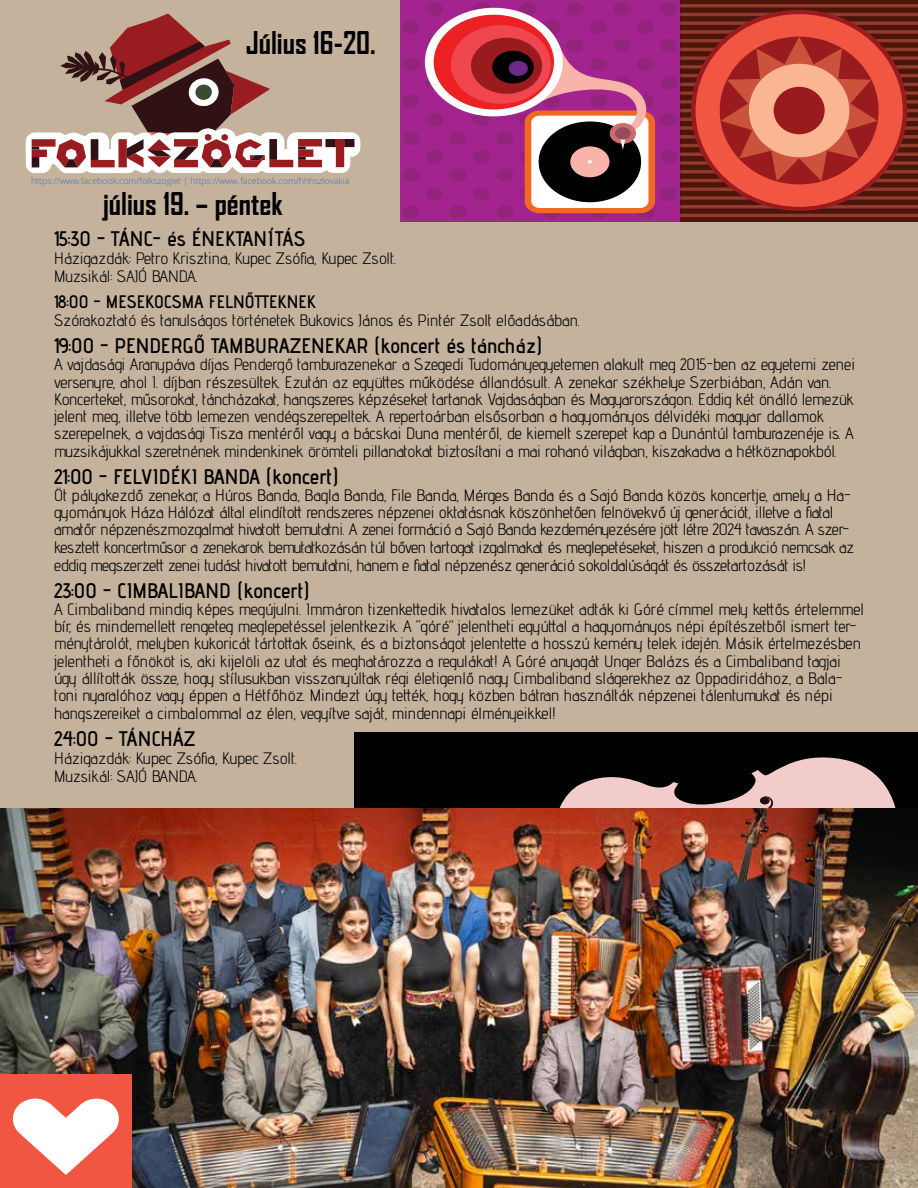
<style>
.page{position:relative;width:918px;height:1188px;background:#c4b29d}
.page>*{position:absolute;margin:0;border:0;box-sizing:border-box;transform-origin:0 0}
.t1{font:700 30px "Agency FB";color:#000}
.t2{font:600 21px "Advent Pro";color:#000}
.t3{font:600 18px "Advent Pro";color:#000}
.t4{font:16.5px/17.4px "Advent Pro";color:#000}
.t5{font:16.5px/17.4px "Advent Pro";letter-spacing:-.02em;color:#000}
.t6{font:300 8.55px "Open Sans";color:#3d71b8}
</style>
<div class="page">
<svg style="left:25px;top:13px;width:336px;height:161px"></svg>
<div style="left:354px;top:732px;width:564px;height:223px;background:#000101"></div>
<svg style="left:566px;top:757px;width:325px;height:39px"></svg>
<svg style="left:559px;top:796px;width:337px;height:12px;background:#d1b0ae"></svg>
<img style="left:0;top:808px;width:918px;height:380px">
<div style="left:400px;top:0;width:280px;height:221px;background:#a3238f"></div>
<svg style="left:403px;top:2px;width:274px;height:217px"></svg>
<div style="left:425px;top:8px;width:138px;height:108px;background:#fff;border-radius:50%"></div>
<div style="left:434px;top:15px;width:120px;height:95px;background:#ed2124;border-radius:50%"></div>
<svg style="left:445px;top:21px;width:210px;height:192px"></svg>
<div style="left:0;top:1075px;width:132px;height:113px;background:#f05642"></div>
<svg style="left:12px;top:1098px;width:107px;height:77px"></svg>
<svg style="left:680px;top:0;width:238px;height:221px;background:#4e160c"></svg>
<hr style="left:680px;top:4px;width:238px;height:3px;background:#923b2d">
<hr style="left:680px;top:13px;width:238px;height:3px;background:#923b2d">
<hr style="left:680px;top:22px;width:238px;height:3px;background:#923b2d">
<svg style="left:680px;top:30px;width:238px;height:4px"></svg>
<hr style="left:680px;top:39px;width:238px;height:3px;background:#923b2d">
<hr style="left:680px;top:48px;width:238px;height:3px;background:#923b2d">
<svg style="left:680px;top:56px;width:238px;height:4px"></svg>
<svg style="left:680px;top:65px;width:238px;height:4px"></svg>
<hr style="left:680px;top:74px;width:238px;height:3px;background:#923b2d">
<hr style="left:680px;top:83px;width:238px;height:3px;background:#923b2d">
<svg style="left:680px;top:91px;width:238px;height:4px"></svg>
<svg style="left:680px;top:100px;width:238px;height:4px"></svg>
<hr style="left:680px;top:109px;width:238px;height:3px;background:#923b2d">
<hr style="left:680px;top:118px;width:238px;height:3px;background:#923b2d">
<svg style="left:680px;top:126px;width:238px;height:4px"></svg>
<hr style="left:680px;top:135px;width:238px;height:3px;background:#923b2d">
<hr style="left:680px;top:144px;width:238px;height:3px;background:#923b2d">
<hr style="left:680px;top:153px;width:238px;height:3px;background:#923b2d">
<svg style="left:680px;top:161px;width:238px;height:4px"></svg>
<hr style="left:680px;top:170px;width:238px;height:3px;background:#923b2d">
<hr style="left:680px;top:179px;width:238px;height:3px;background:#923b2d">
<hr style="left:680px;top:188px;width:238px;height:3px;background:#923b2d">
<svg style="left:680px;top:196px;width:238px;height:4px"></svg>
<hr style="left:680px;top:205px;width:238px;height:3px;background:#923b2d">
<hr style="left:680px;top:214px;width:238px;height:3px;background:#923b2d">
<div style="left:691px;top:10px;width:216px;height:201px;background:#991b1e;border-radius:50%"></div>
<div style="left:696px;top:14px;width:207px;height:193px;background:#f05642;border-radius:50%"></div>
<svg style="left:721px;top:37px;width:157px;height:144px"></svg>
<div style="left:749px;top:64px;width:100px;height:93px;background:#fab592;border-radius:50%"></div>
<div style="left:774px;top:87px;width:51px;height:47px;background:#991b1e;border-radius:50%"></div>
<h1 class="t1" style="left:246px;top:24px;width:132px">Július 16-20.</h1>
<p class="t6" style="left:31px;top:175px;width:320px">https://www.facebook.com/folkszoglet | https://www.facebook.com/hhhszlovakia</p>
<h1 class="t1" style="left:103px;top:185px;width:181px">július 19. – péntek</h1>
<p class="t2" style="left:54px;top:226px;width:253px">15:30 - TÁNC- és ÉNEKTANÍTÁS</p>
<p class="t4" style="left:54px;top:249px;width:344px;line-height:18px">Házigazdák: Petro Krisztina, Kupec Zsófia, Kupec Zsolt.<br>Muzsikál: SAJÓ BANDA.</p>
<p class="t3" style="left:54px;top:291px;width:264px">18:00 - MESEKOCSMA FELNŐTTEKNEK</p>
<p class="t4" style="left:54px;top:311px;width:527px">Szórakoztató és tanulságos történetek Bukovics János és Pintér Zsolt előadásában.</p>
<p class="t2" style="left:54px;top:333px;width:490px">19:00 - PENDERGŐ TAMBURAZENEKAR (koncert és táncház)</p>
<p class="t4" style="left:54px;top:356px;width:803px">A vajdasági Aranypáva díjas Pendergő tamburazenekar a Szegedi Tudományegyetemen alakult meg 2015-ben az egyetemi zenei versenyre, ahol I. díjban részesültek. Ezután az együttes működése állandósult. A zenekar székhelye Szerbiában, Adán van.<br>Koncerteket, műsorokat, táncházakat, hangszeres képzéseket tartanak Vajdaságban és Magyarországon. Eddig két önálló lemezük jelent meg, illetve több lemezen vendégszerepeltek. A repertoárban elsősorban a hagyományos délvidéki magyar dallamok szerepelnek, a vajdasági Tisza mentéről vagy a bácskai Duna mentéről, de kiemelt szerepet kap a Dunántúl tamburazenéje is. A muzsikájukkal szeretnének mindenkinek örömteli pillanatokat biztosítani a mai rohanó világban, kiszakadva a hétköznapokból.</p>
<p class="t2" style="left:54px;top:464px;width:286px">21:00 - FELVIDÉKI BANDA (koncert)</p>
<p class="t5" style="left:54px;top:486px;width:802px">Öt pályakezdő zenekar, a Húros Banda, Bagla Banda, File Banda, Mérges Banda és a Sajó Banda közös koncertje, amely a Ha&shy;gyományok Háza Hálózat által elindított rendszeres népzenei oktatásnak köszönhetően felnövekvő új generációt, illetve a fiatal amatőr népzenészmozgalmat hivatott bemutatni. A zenei formáció a Sajó Banda kezdeményezésére jött létre 2024 tavaszán. A szer&shy;kesztett koncertműsor a zenekarok bemutatkozásán túl bőven tartogat izgalmakat és meglepetéseket, hiszen a produkció nemcsak az eddig megszerzett zenei tudást hivatott bemutatni, hanem e fiatal népzenész generáció sokoldalúságát és összetartozását is!</p>
<p class="t2" style="left:54px;top:578px;width:257px">23:00 - CIMBALIBAND (koncert)</p>
<p class="t4" style="left:54px;top:600px;width:812px">A Cimbaliband mindig képes megújulni. Immáron tizenkettedik hivatalos lemezüket adták ki Góré címmel mely kettős értelemmel bír, és mindemellett rengeteg meglepetéssel jelentkezik. A “góré” jelentheti egyúttal a hagyományos népi építészetből ismert ter&shy;ménytárolót, melyben kukoricát tártottak őseink, és a biztonságot jelentette a hosszú kemény telek idején. Másik értelmezésben jelentheti a főnököt is, aki kijelöli az utat és meghatározza a regulákat! A Góré anyagát Unger Balázs és a Cimbaliband tagjai úgy állították össze, hogy stílusukban visszanyúltak régi életigenlő nagy Cimbaliband slágerekhez az Oppadiridához, a Bala&shy;toni nyaralóhoz vagy éppen a Hétfőhöz. Mindezt úgy tették, hogy közben bátran használták népzenei tálentumukat és népi hangszereiket a cimbalommal az élen, vegyítve saját, mindennapi élményeikkel!</p>
<p class="t2" style="left:54px;top:726px;width:143px">24:00 - TÁNCHÁZ</p>
<p class="t4" style="left:54px;top:749px;width:245px;line-height:18px">Házigazdák: Kupec Zsófia, Kupec Zsolt.<br>Muzsikál: SAJÓ BANDA.</p>
</div>
